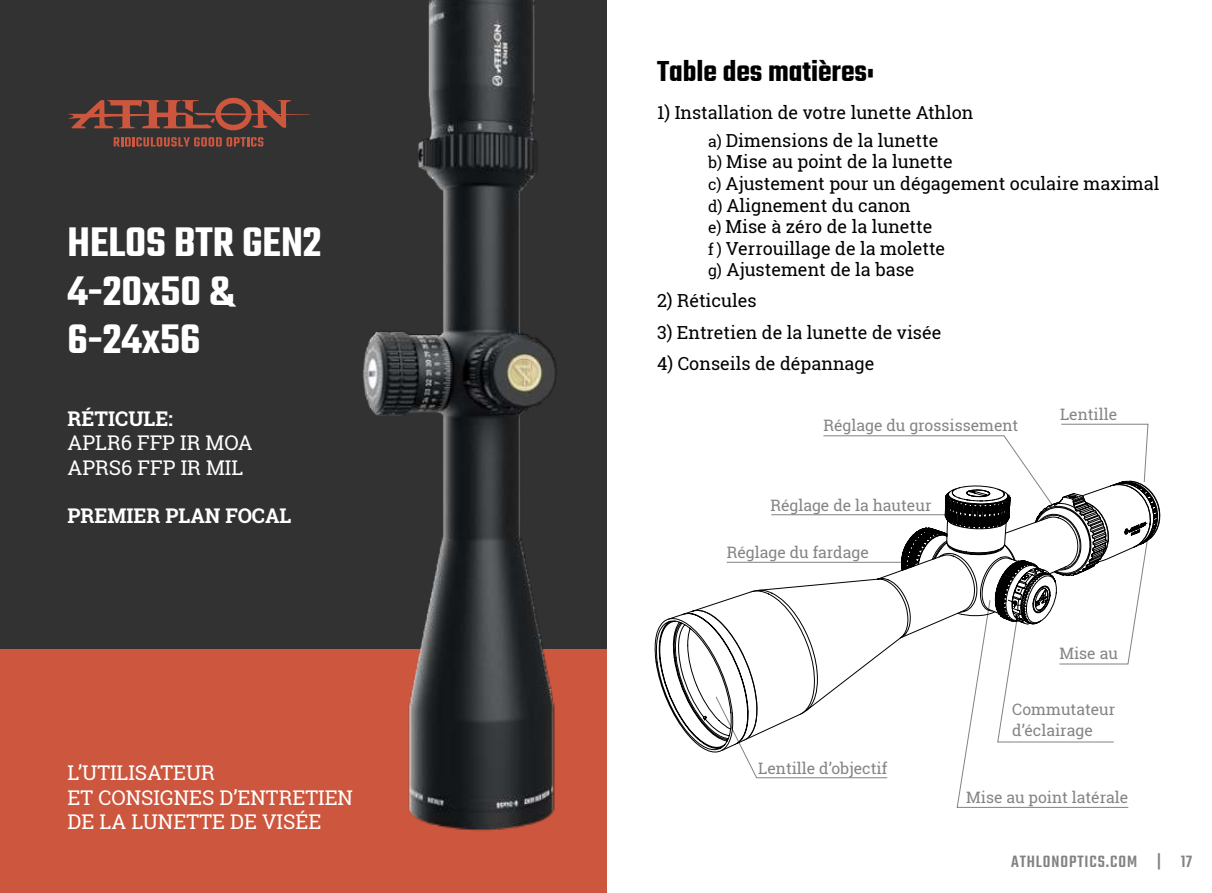
<style>
.page{position:relative;width:1212px;height:893px;background:#fff}
.page>*{position:absolute;margin:0;border:0;box-sizing:border-box;transform-origin:0 0}
.t1{font:600 45px/48.4px "Teko";color:#fff}
.t2{font:600 31.5px "Teko";color:#000}
.t3{font:20.25px/24.3px "Roboto Slab";color:#fff}
.t4{font:700 20.25px "Roboto Slab";color:#fff}
.t5{font:18px/21.6px "Roboto Slab";color:#000}
.t6{font:500 18px "Teko";letter-spacing:.05em;color:#808284}
.t7{font:15.75px/20.2px "Roboto Slab";color:#848484}
.s1{font-size:15.75px}
</style>
<div class="page">
<div style="left:0;top:0;width:606px;height:893px;background:#333232"></div>
<div style="left:201px;top:137px;width:6px;height:9px;background:#cc573e;border-radius:2px"></div>
<svg style="left:114px;top:137px;width:91px;height:9px"></svg>
<svg style="left:209px;top:137px;width:5px;height:9px"></svg>
<svg style="left:211px;top:137px;width:11px;height:9px"></svg>
<svg style="left:226px;top:137px;width:6px;height:9px"></svg>
<svg style="left:229px;top:137px;width:34px;height:9px"></svg>
<svg style="left:68px;top:97px;width:242px;height:34px"></svg>
<div style="left:0;top:650px;width:606px;height:243px;background:#cc573e"></div>
<svg style="left:654px;top:603px;width:61px;height:150px"></svg>
<svg style="left:715px;top:423px;width:446px;height:385px"></svg>
<img style="left:325px;top:0;width:274px;height:831px">
<h1 class="t1" style="left:68px;top:218px;width:256px">HELOS BTR GEN2<br>4-20x50 &amp;<br>6-24x56</h1>
<p class="t4" style="left:68px;top:410px;width:107px">RÉTICULE:</p>
<p class="t3" style="left:68px;top:433px;width:187px">APLR6 FFP IR MOA<br>APRS6 FFP IR MIL</p>
<p class="t4" style="left:68px;top:508px;width:225px">PREMIER PLAN FOCAL</p>
<h2 class="t2" style="left:657px;top:56px;width:219px">Table des matières:</h2>
<p class="t5" style="left:708px;top:98px;width:267px;line-height:27.9px;text-indent:-51px">1) Installation de votre lunette Athlon <span class="s1">a)</span> Dimensions de la lunette</p>
<p class="t5" style="left:708px;top:151px;width:453px"><span class="s1">b)</span> Mise au point de la lunette<br><span class="s1">c)</span> Ajustement pour un dégagement oculaire maximal <span class="s1">d)</span> Alignement du canon<br><span class="s1">e)</span> Mise à zéro de la lunette<br><span class="s1">f )</span> Verrouillage de la molette<br><span class="s1">g)</span> Ajustement de la base</p>
<p class="t5" style="left:657px;top:290px;width:101px">2) Réticules</p>
<p class="t5" style="left:657px;top:321px;width:286px">3) Entretien de la lunette de visée</p>
<p class="t5" style="left:657px;top:352px;width:219px">4) Conseils de dépannage</p>
<p class="t7" style="left:823px;top:415px;width:196px">Réglage du grossissement</p>
<p class="t7" style="left:770px;top:495px;width:163px">Réglage de la hauteur</p>
<p class="t7" style="left:727px;top:542px;width:144px">Réglage du fardage</p>
<p class="t7" style="left:1060px;top:404px;width:59px">Lentille</p>
<p class="t7" style="left:1059px;top:643px;width:60px">Mise au</p>
<p class="t7" style="left:1012px;top:699px;width:105px">Commutateur d’éclairage</p>
<p class="t3" style="left:68px;top:760px;width:287px">L’UTILISATEUR<br>ET CONSIGNES D’ENTRETIEN<br>DE LA LUNETTE DE VISÉE</p>
<p class="t7" style="left:758px;top:758px;width:131px">Lentille d’objectif</p>
<p class="t7" style="left:966px;top:787px;width:164px">Mise au point latérale</p>
<p class="t6" style="left:1011px;top:853px;width:183px">ATHLONOPTICS.COM | 17</p>
</div>
